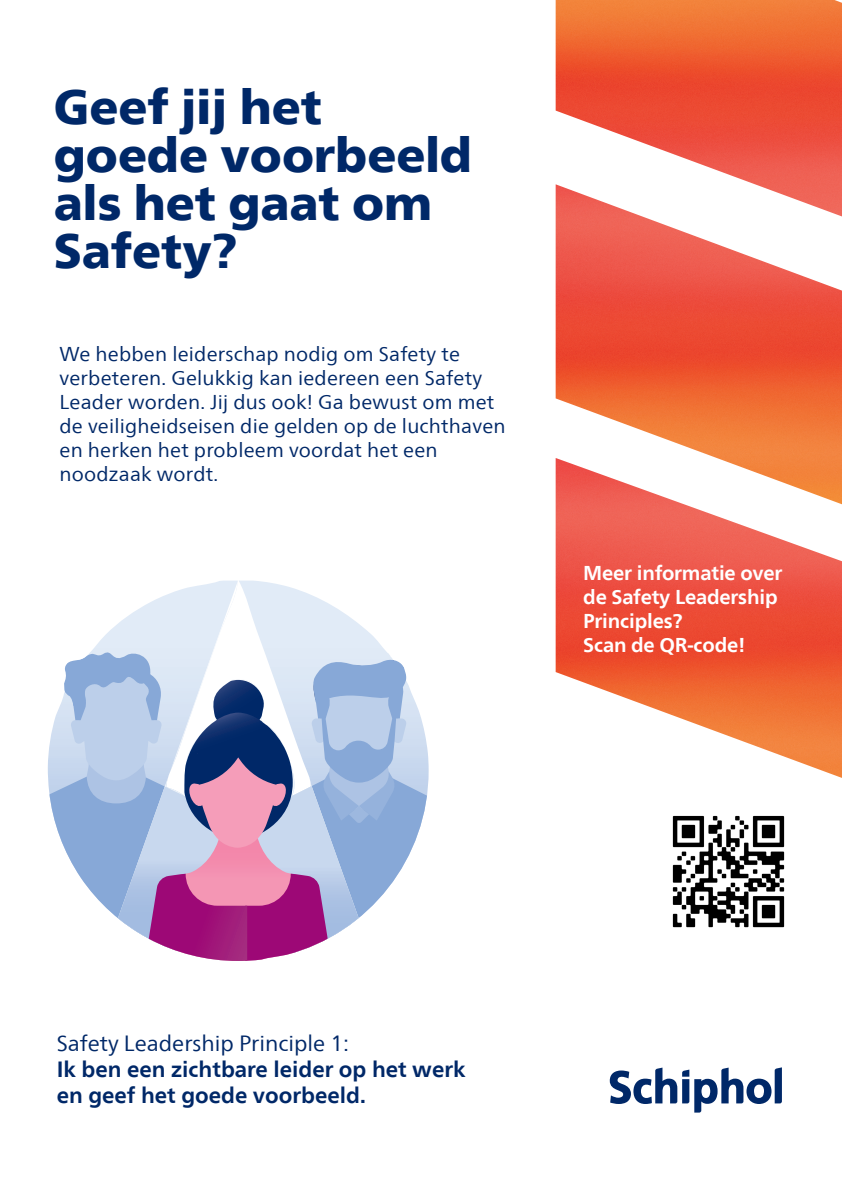
<style>
.page{position:relative;width:842px;height:1191px;background:#fff}
.page>*{position:absolute;margin:0;border:0;box-sizing:border-box;transform-origin:0 0}
.t1{font:900 48px "Frutigerfor Schiphol";color:#002868}
.t2{font:700 22px "Frutigerfor Schiphol";color:#002868}
.t3{font:22px "Frutigerfor Schiphol";color:#002868}
.t4{font:20px "Frutigerfor Schiphol";letter-spacing:.01em;color:#002868}
.t5{font:700 20px "Frutigerfor Schiphol";letter-spacing:-.01em;color:#fff}
</style>
<div class="page">
<img style="left:556px;top:504px;width:286px;height:274px">
<img style="left:556px;top:216px;width:286px;height:288px">
<img style="left:556px;top:0;width:286px;height:216px">
<svg style="left:610px;top:1067px;width:172px;height:45px"></svg>
<svg style="left:95px;top:580px;width:287px;height:67px"></svg>
<svg style="left:118px;top:581px;width:241px;height:66px"></svg>
<svg style="left:48px;top:647px;width:381px;height:314px"></svg>
<img style="left:672px;top:815px;width:113px;height:113px">
<p class="t1" style="left:54px;top:78px;width:270px">Geef jij het</p>
<p class="t1" style="left:54px;top:126px;width:420px">goede voorbeeld</p>
<p class="t1" style="left:54px;top:174px;width:380px">als het gaat om</p>
<p class="t1" style="left:54px;top:222px;width:184px">Safety?</p>
<p class="t4" style="left:60px;top:342px;width:402px">We hebben leiderschap nodig om Safety te</p>
<p class="t4" style="left:60px;top:366px;width:424px">verbeteren. Gelukkig kan iedereen een Safety</p>
<p class="t4" style="left:60px;top:390px;width:436px">Leader worden. Jij dus ook! Ga bewust om met</p>
<p class="t4" style="left:60px;top:414px;width:448px">de veiligheidseisen die gelden op de luchthaven</p>
<p class="t4" style="left:60px;top:438px;width:380px">en herken het probleem voordat het een</p>
<p class="t4" style="left:60px;top:462px;width:160px">noodzaak wordt.</p>
<p class="t5" style="left:583px;top:561px;width:201px">Meer informatie over</p>
<p class="t5" style="left:583px;top:585px;width:196px">de Safety Leadership</p>
<p class="t5" style="left:583px;top:609px;width:101px">Principles?</p>
<p class="t5" style="left:583px;top:633px;width:163px">Scan de QR-code!</p>
<p class="t3" style="left:57px;top:1029px;width:294px">Safety Leadership Principle 1:</p>
<p class="t2" style="left:57px;top:1056px;width:410px">Ik ben een zichtbare leider op het werk</p>
<p class="t2" style="left:57px;top:1082px;width:311px">en geef het goede voorbeeld.</p>
</div>
